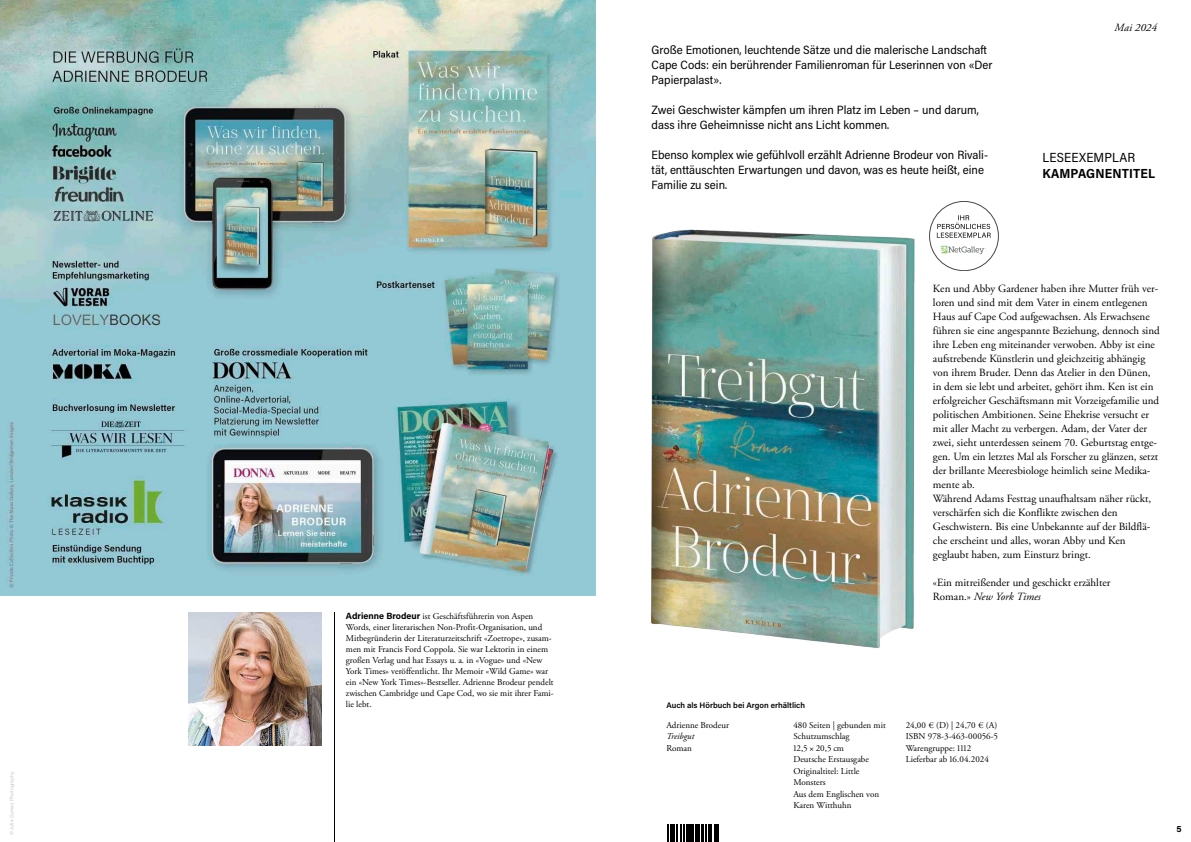
<style>
.page{position:relative;width:1191px;height:842px;background:#fff}
.page>*{position:absolute;margin:0;border:0;box-sizing:border-box;transform-origin:0 0}
.t1{font:700 13.2px "Acumin Pro Semi Cond";letter-spacing:.01em;color:#000}
.t2{font:13.2px "Acumin Pro Semi Cond";letter-spacing:.01em;color:#000}
.t3{font:12px/15px "Acumin Pro Semi Cond";color:#000}
.t4{font:11px/14px "Adobe Garamond Pro";color:#000}
.t5{font:italic 11px "Adobe Garamond Pro";color:#000}
.t6{font:9px/11.5px "Adobe Garamond Pro";color:#000}
.t7{font:italic 9px "Adobe Garamond Pro";color:#000}
.t8{font:700 9px "Acumin Pro";color:#000}
.t9{font:600 8px "Acumin Pro";color:#000}
.t10{font:5px "Acumin Pro";letter-spacing:.02em;color:#c5c6c6}
.s1{font-family:"Acumin Pro";font-weight:700}
.s2{font-style:italic}
</style>
<div class="page">
<svg style="left:960px;top:246px;width:26px;height:8px"></svg>
<svg style="left:960px;top:215px;width:30px;height:23px"></svg>
<img style="left:651px;top:201px;width:309px;height:447px">
<svg style="left:667px;top:824px;width:52px;height:1px"></svg>
<svg style="left:667px;top:825px;width:52px;height:17px"></svg>
<img style="left:189px;top:612px;width:133px;height:134px">
<hr style="left:334px;top:612px;width:1px;height:230px;background:#000">
<img style="left:0;top:0;width:595px;height:595px">
<p class="t10" style="left:8px;top:835px;width:65px;rotate:-90deg">© Julia Cumes Photography</p>
<p class="t6" style="left:346px;top:611px;width:209px;line-height:11px"><span class="s1">Adrienne Brodeur</span> ist Geschäftsführerin von Aspen Words, einer literarischen Non-Profit-Organisation, und Mitbegründerin der Literaturzeitschrift «Zoetrope», zusam&shy;men mit Francis Ford Coppola. Sie war Lektorin in einem großen Verlag und hat Essays u. a. in «Vogue» und «New York Times» veröffentlicht. Ihr Memoir «Wild Game» war ein «New York Times»-Bestseller. Adrienne Brodeur pendelt zwischen Cambridge und Cape Cod, wo sie mit ihrer Fami&shy;lie lebt.</p>
<p class="t5" style="left:1114px;top:21px;width:44px">Mai 2024</p>
<p class="t3" style="left:651px;top:41px;width:342px">Große Emotionen, leuchtende Sätze und die malerische Landschaft<br>Cape Cods: ein berührender Familienroman für Leserinnen von «Der<br>Papierpalast».</p>
<p class="t3" style="left:651px;top:101px;width:329px">Zwei Geschwister kämpfen um ihren Platz im Leben – und darum, dass ihre Geheimnisse nicht ans Licht kommen.</p>
<p class="t3" style="left:651px;top:147px;width:338px">Ebenso komplex wie gefühlvoll erzählt Adrienne Brodeur von Rivali&shy;tät, enttäuschten Erwartungen und davon, was es heute heißt, eine<br>Familie zu sein.</p>
<p class="t2" style="left:1042px;top:148px;width:94px">LESEEXEMPLAR</p>
<p class="t1" style="left:1042px;top:164px;width:114px">KAMPAGNENTITEL</p>
<p class="t4" style="left:933px;top:281px;width:228px">Ken und Abby Gardener haben ihre Mutter früh ver&shy;loren und sind mit dem Vater in einem entlegenen Haus auf Cape Cod aufgewachsen. Als Erwachsene führen sie eine angespannte Beziehung, dennoch sind ihre Leben eng miteinander verwoben. Abby ist eine aufstrebende Künstlerin und gleichzeitig abhängig von ihrem Bruder. Denn das Atelier in den Dünen, in dem sie lebt und arbeitet, gehört ihm. Ken ist ein erfolgreicher Geschäftsmann mit Vorzeigefamilie und politischen Ambitionen. Seine Ehekrise versucht er mit aller Macht zu verbergen. Adam, der Vater der zwei, sieht unterdessen seinem 70. Geburtstag entge&shy;gen. Um ein letztes Mal als Forscher zu glänzen, setzt der brillante Meeresbiologe heimlich seine Medika&shy;mente ab.<br>Während Adams Festtag unaufhaltsam näher rückt, verschärfen sich die Konflikte zwischen den Geschwistern. Bis eine Unbekannte auf der Bildflä&shy;che erscheint und alles, woran Abby und Ken geglaubt haben, zum Einsturz bringt.</p>
<p class="t4" style="left:933px;top:575px;width:179px">«Ein mitreißender und geschickt erzählter<br>Roman.» <span class="s2">New York Times</span></p>
<p class="t9" style="left:666px;top:700px;width:140px">Auch als Hörbuch bei Argon erhältlich</p>
<p class="t6" style="left:666px;top:719px;width:64px">Adrienne Brodeur</p>
<p class="t7" style="left:666px;top:731px;width:29px">Treibgut</p>
<p class="t6" style="left:666px;top:742px;width:27px">Roman</p>
<p class="t6" style="left:793px;top:719px;width:94px">480 Seiten | gebunden mit<br>Schutzumschlag<br>12,5 × 20,5 cm<br>Deutsche Erstausgabe<br>Originaltitel: Little<br>Monsters<br>Aus dem Englischen von<br>Karen Witthuhn</p>
<p class="t6" style="left:905px;top:719px;width:94px">24,00 € (D) | 24,70 € (A)<br>ISBN 978-3-463-00056-5<br>Warengruppe: 1112<br>Lieferbar ab 16.04.2024</p>
<p class="t8" style="left:1176px;top:822px;width:7px">5</p>
</div>
